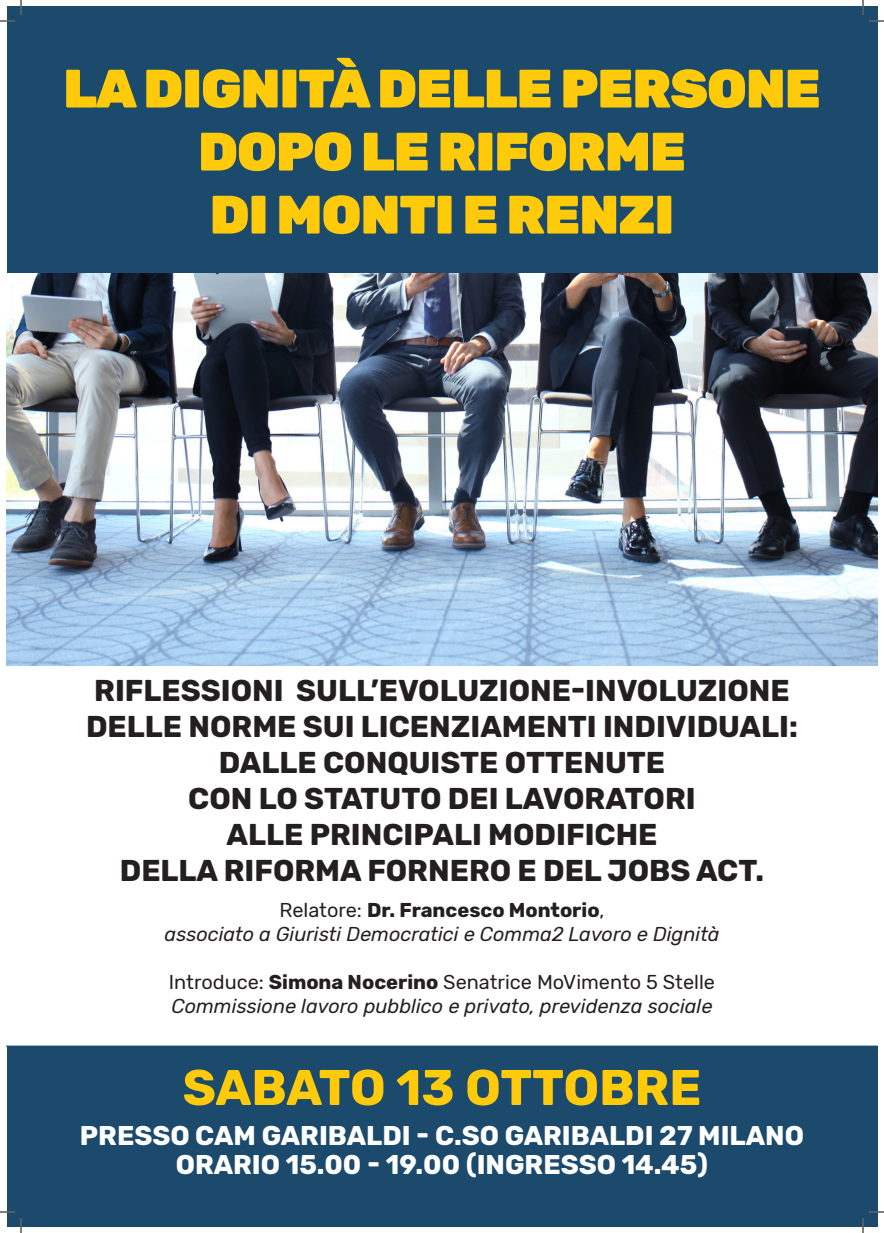
<style>
.page{position:relative;width:884px;height:1233px;background:#fff}
.page>*{position:absolute;margin:0;border:0;box-sizing:border-box;transform-origin:0 0}
.t1{font:900 54px/63px "Rubik";letter-spacing:-.02em;color:#feca0a;text-align:center}
.t2{font:700 50px "Rubik";letter-spacing:-.005em;color:#feca0a}
.t3{font:700 30px/36px "Rubik";color:#231f20;text-align:center}
.t4{font:700 27px "Rubik";color:#fff}
.t5{font:italic 20px "Rubik";color:#231f20}
.t6{font:20px "Rubik";color:#231f20}
.t7{font:700 20px "Rubik";color:#231f20}
.s1{font-weight:400}
.s2{font-weight:700}
</style>
<div class="page">
<div style="left:7px;top:7px;width:870px;height:275px;background:#1b4a6c"></div>
<img style="left:7px;top:273px;width:870px;height:392px">
<div style="left:7px;top:1045px;width:870px;height:181px;background:#1b4a6c"></div>
<svg style="left:0;top:1211px;width:15px;height:1px"></svg>
<svg style="left:869px;top:1211px;width:15px;height:1px"></svg>
<svg style="left:0;top:0;width:22px;height:22px"></svg>
<svg style="left:20px;top:1218px;width:2px;height:15px"></svg>
<svg style="left:862px;top:0;width:22px;height:22px"></svg>
<svg style="left:862px;top:1218px;width:2px;height:15px"></svg>
<p class="t1" style="left:63px;top:59px;width:759px">LA DIGNITÀ DELLE PERSONE<br>DOPO LE RIFORME</p>
<p class="t1" style="left:210px;top:185px;width:466px">DI MONTI E RENZI</p>
<p class="t3" style="left:86px;top:673px;width:713px">RIFLESSIONI SULL’EVOLUZIONE-INVOLUZIONE<br>DELLE NORME SUI LICENZIAMENTI INDIVIDUALI:<br>DALLE CONQUISTE OTTENUTE</p>
<p class="t3" style="left:188px;top:781px;width:509px">CON LO STATUTO DEI LAVORATORI</p>
<p class="t3" style="left:227px;top:817px;width:432px">ALLE PRINCIPALI MODIFICHE</p>
<p class="t3" style="left:120px;top:853px;width:646px">DELLA RIFORMA FORNERO E DEL JOBS ACT.</p>
<p class="t7" style="left:279px;top:898px;width:327px"><span class="s1">Relatore:</span> Dr. Francesco Montorio<span class="s1">,</span></p>
<p class="t5" style="left:164px;top:922px;width:557px">associato a Giuristi Democratici e Comma2 Lavoro e Dignità</p>
<p class="t6" style="left:169px;top:970px;width:548px">Introduce: <span class="s2">Simona Nocerino</span> Senatrice MoVimento 5 Stelle</p>
<p class="t5" style="left:171px;top:994px;width:543px">Commissione lavoro pubblico e privato, previdenza sociale</p>
<p class="t2" style="left:183px;top:1058px;width:520px">SABATO 13 OTTOBRE</p>
<p class="t4" style="left:80px;top:1120px;width:726px">PRESSO CAM GARIBALDI - C.SO GARIBALDI 27 MILANO</p>
<p class="t4" style="left:176px;top:1149px;width:534px">ORARIO 15.00 - 19.00 (INGRESSO 14.45)</p>
</div>
